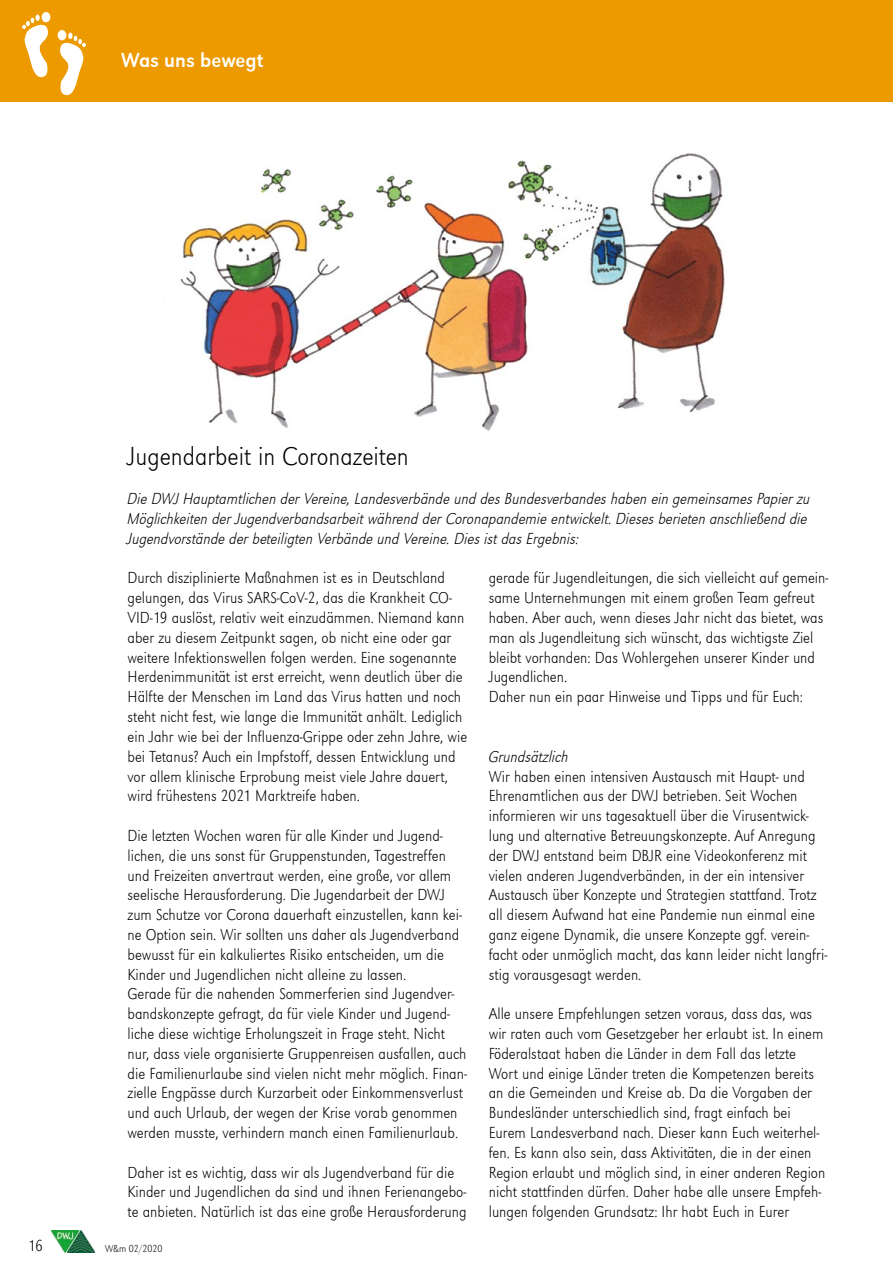
<style>
.page{position:relative;width:893px;height:1263px;background:#fff}
.page>*{position:absolute;margin:0;border:0;box-sizing:border-box;transform-origin:0 0}
.t1{font:27px "URW Grotesk T Extr Ligh Extr Narr";color:#000}
.t2{font:21px "URW Grotesk T Regu Narr";color:#fff}
.t3{font:16.5px/19.8px "URW Grotesk T Extr Ligh Extr Narr";color:#000}
.t4{font:16.5px/19.8px "URW Grotesk T Extr Ligh Extr Narr Obli";color:#000}
.t5{font:10.5px "URW Grotesk T Extr Ligh Extr Narr";color:#000}
</style>
<div class="page">
<div style="left:0;top:0;width:893px;height:102px;background:#ed9a00"></div>
<svg style="left:42px;top:12px;width:8px;height:10px"></svg>
<svg style="left:22px;top:15px;width:27px;height:63px"></svg>
<svg style="left:58px;top:30px;width:8px;height:10px"></svg>
<svg style="left:59px;top:33px;width:27px;height:63px"></svg>
<img style="left:51px;top:1230px;width:43px;height:22px">
<img style="left:180px;top:153px;width:545px;height:278px">
<p class="t2" style="left:121px;top:48px;width:144px">Was uns bewegt</p>
<h1 class="t1" style="left:128px;top:440px;width:283px">Jugendarbeit in Coronazeiten</h1>
<p class="t4" style="left:128px;top:489px;width:684px">Die DWJ Hauptamtlichen der Vereine, Landesverbände und des Bundesverbandes haben ein gemeinsames Papier zu<br>Möglichkeiten der Jugendverbandsarbeit während der Coronapandemie entwickelt. Dieses berieten anschließend die<br>Jugendvorstände der beteiligten Verbände und Vereine. Dies ist das Ergebnis:</p>
<p class="t3" style="left:128px;top:568px;width:341px">Durch disziplinierte Maßnahmen ist es in Deutschland gelungen, das Virus SARS-CoV-2, das die Krankheit CO-VID-19 auslöst, relativ weit einzudämmen. Niemand kann aber zu diesem Zeitpunkt sagen, ob nicht eine oder gar weitere Infektionswellen folgen werden. Eine sogenannte Herdenimmunität ist erst erreicht, wenn deutlich über die Hälfte der Menschen im Land das Virus hatten und noch steht nicht fest, wie lange die Immunität anhält. Lediglich ein Jahr wie bei der Influenza-Grippe oder zehn Jahre, wie bei Tetanus? Auch ein Impfstoff, dessen Entwicklung und vor allem klinische Erprobung meist viele Jahre dauert, wird frühestens 2021 Marktreife haben.</p>
<p class="t3" style="left:128px;top:825px;width:341px">Die letzten Wochen waren für alle Kinder und Jugend&shy;lichen, die uns sonst für Gruppenstunden, Tagestreffen und Freizeiten anvertraut werden, eine große, vor allem seelische Herausforderung. Die Jugendarbeit der DWJ zum Schutze vor Corona dauerhaft einzustellen, kann kei&shy;ne Option sein. Wir sollten uns daher als Jugendverband bewusst für ein kalkuliertes Risiko entscheiden, um die Kinder und Jugendlichen nicht alleine zu lassen.<br>Gerade für die nahenden Sommerferien sind Jugendver&shy;bandskonzepte gefragt, da für viele Kinder und Jugend&shy;liche diese wichtige Erholungszeit in Frage steht. Nicht nur, dass viele organisierte Gruppenreisen ausfallen, auch die Familienurlaube sind vielen nicht mehr möglich. Finan&shy;zielle Engpässe durch Kurzarbeit oder Einkommensverlust und auch Urlaub, der wegen der Krise vorab genommen werden musste, verhindern manch einen Familienurlaub.</p>
<p class="t3" style="left:128px;top:1162px;width:341px">Daher ist es wichtig, dass wir als Jugendverband für die<br>Kinder und Jugendlichen da sind und ihnen Ferienangebo&shy;te anbieten. Natürlich ist das eine große Herausforderung</p>
<p class="t3" style="left:489px;top:568px;width:341px">gerade für Jugendleitungen, die sich vielleicht auf gemein&shy;same Unternehmungen mit einem großen Team gefreut haben. Aber auch, wenn dieses Jahr nicht das bietet, was man als Jugendleitung sich wünscht, das wichtigste Ziel bleibt vorhanden: Das Wohlergehen unserer Kinder und Jugendlichen.<br>Daher nun ein paar Hinweise und Tipps und für Euch:</p>
<p class="t4" style="left:489px;top:746px;width:82px">Grundsätzlich</p>
<p class="t3" style="left:489px;top:766px;width:340px">Wir haben einen intensiven Austausch mit Haupt- und Ehrenamtlichen aus der DWJ betrieben. Seit Wochen informieren wir uns tagesaktuell über die Virusentwick&shy;lung und alternative Betreuungskonzepte. Auf Anregung der DWJ entstand beim DBJR eine Videokonferenz mit vielen anderen Jugendverbänden, in der ein intensiver Austausch über Konzepte und Strategien stattfand. Trotz all diesem Aufwand hat eine Pandemie nun einmal eine ganz eigene Dynamik, die unsere Konzepte ggf. verein&shy;facht oder unmöglich macht, das kann leider nicht langfri&shy;stig vorausgesagt werden.</p>
<p class="t3" style="left:489px;top:1003px;width:338px">Alle unsere Empfehlungen setzen voraus, dass das, was wir raten auch vom Gesetzgeber her erlaubt ist. In einem Föderalstaat haben die Länder in dem Fall das letzte Wort und einige Länder treten die Kompetenzen bereits an die Gemeinden und Kreise ab. Da die Vorgaben der Bundesländer unterschiedlich sind, fragt einfach bei Eurem Landesverband nach. Dieser kann Euch weiterhel&shy;fen. Es kann also sein, dass Aktivitäten, die in der einen Region erlaubt und möglich sind, in einer anderen Region nicht stattfinden dürfen. Daher habe alle unsere Empfeh&shy;lungen folgenden Grundsatz: Ihr habt Euch in Eurer</p>
<p class="t3" style="left:28px;top:1235px;width:16px">16</p>
<p class="t5" style="left:105px;top:1242px;width:59px">W&amp;m 02/2020</p>
</div>
